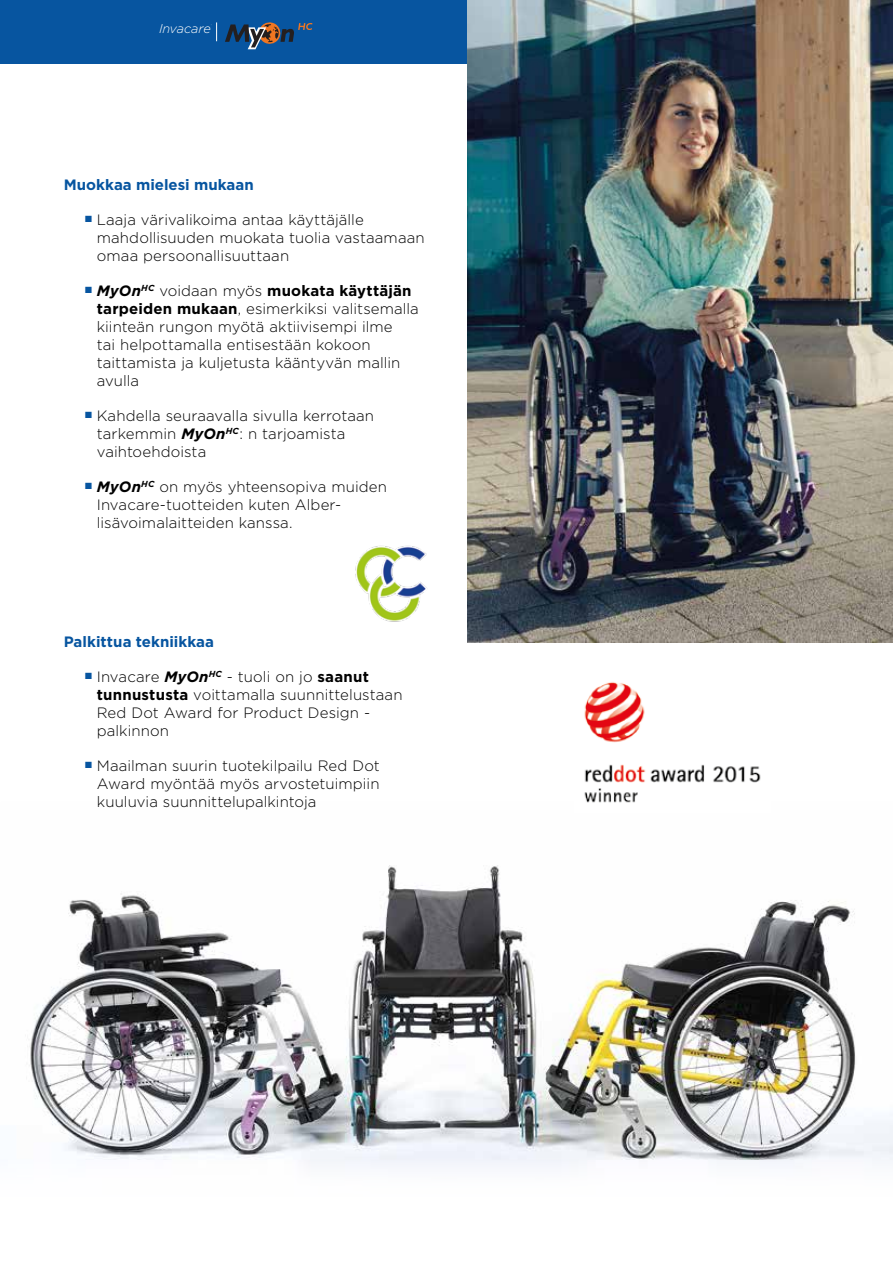
<style>
.page{position:relative;width:893px;height:1263px;background:#fff}
.page>*{position:absolute;margin:0;border:0;box-sizing:border-box;transform-origin:0 0}
.t1{font:300 15px/18px "Gotham";letter-spacing:.005em;color:#000}
.t2{font:700 15px "Gotham";color:#0755a0}
.t3{font:italic 300 12.75px "Gotham";color:#fff}
.t4{font:italic 300 2.25px "Gotham";color:#fff}
.s1{font-weight:700;font-style:italic}
.s2{font-weight:700}
</style>
<div class="page">
<img style="left:30px;top:865px;width:863px;height:302px">
<div style="left:0;top:0;width:468px;height:64px;background:#0755a0"></div>
<img style="left:584px;top:682px;width:177px;height:121px">
<img style="left:355px;top:545px;width:72px;height:77px">
<img style="left:468px;top:0;width:425px;height:642px">
<svg style="left:216px;top:22px;width:1px;height:19px"></svg>
<svg style="left:225px;top:22px;width:87px;height:27px"></svg>
<p class="t3" style="left:159px;top:20px;width:53px">Invacare</p>
<p class="t4" style="left:211px;top:24px;width:2px">®</p>
<p class="t2" style="left:64px;top:175px;width:192px">Muokkaa mielesi mukaan</p>
<p class="t1" style="left:97px;top:210px;width:329px;text-indent:-12px"><sup>■</sup> Laaja värivalikoima antaa käyttäjälle mahdollisuuden muokata tuolia vastaamaan omaa persoonallisuuttaan</p>
<p class="t1" style="left:97px;top:281px;width:324px;text-indent:-12px"><sup>■</sup> <span class="s1">MyOn</span><sup>HC</sup> voidaan myös <span class="s2">muokata käyttäjän tarpeiden mukaan</span>, esimerkiksi valitsemalla kiinteän rungon myötä aktiivisempi ilme<br>tai helpottamalla entisestään kokoon taittamista ja kuljetusta kääntyvän mallin avulla</p>
<p class="t1" style="left:97px;top:406px;width:279px;text-indent:-12px"><sup>■</sup> Kahdella seuraavalla sivulla kerrotaan tarkemmin <span class="s1">MyOn</span><sup>HC</sup>: n tarjoamista vaihtoehdoista</p>
<p class="t1" style="left:97px;top:477px;width:292px;text-indent:-12px"><sup>■</sup> <span class="s1">MyOn</span><sup>HC</sup> on myös yhteensopiva muiden<br>Invacare-tuotteiden kuten Alber&shy;lisävoimalaitteiden kanssa.</p>
<p class="t2" style="left:64px;top:632px;width:152px">Palkittua tekniikkaa</p>
<p class="t1" style="left:97px;top:667px;width:307px;text-indent:-12px"><sup>■</sup> Invacare <span class="s1">MyOn</span><sup>HC</sup> - tuoli on jo <span class="s2">saanut tunnustusta</span> voittamalla suunnittelustaan<br>Red Dot Award for Product Design - palkinnon</p>
<p class="t1" style="left:97px;top:756px;width:284px;text-align:justify;text-indent:-12px"><sup>■</sup> Maailman suurin tuotekilpailu Red Dot Award myöntää myös arvostetuimpiin kuuluvia suunnittelupalkintoja</p>
</div>
